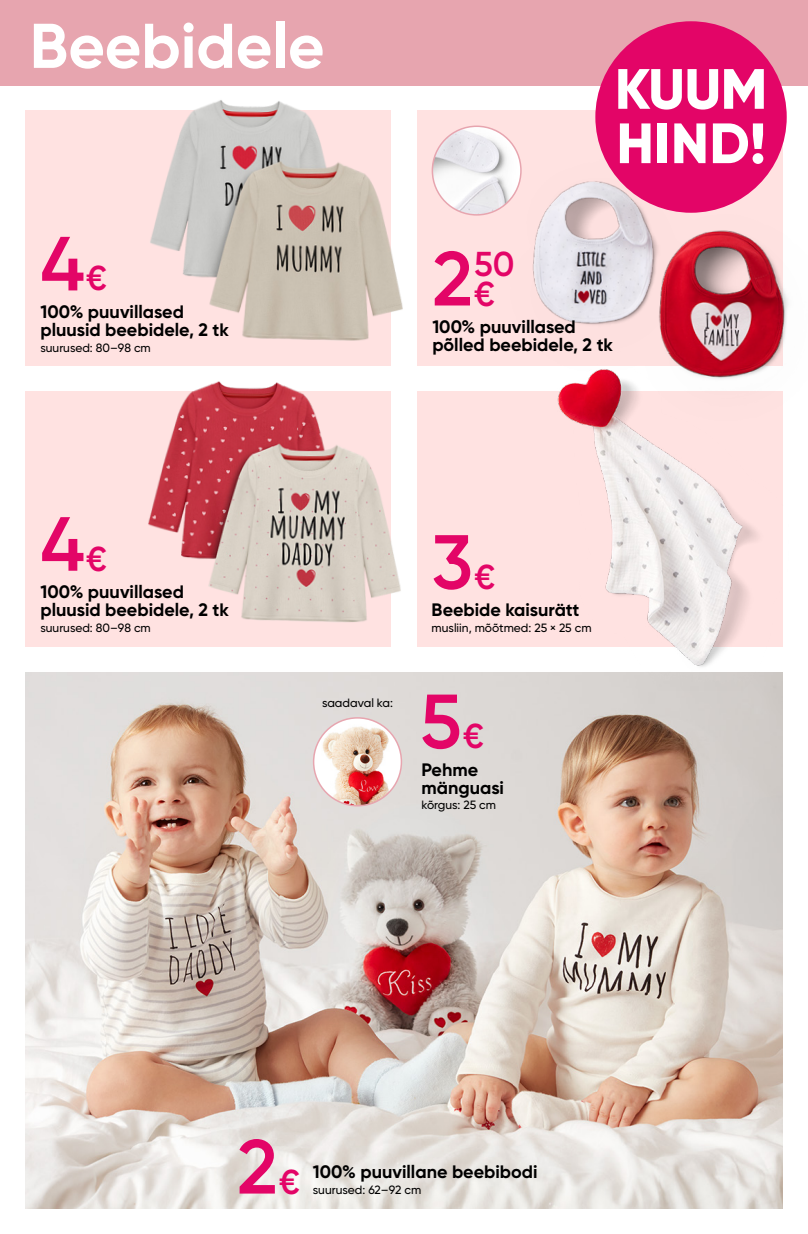
<style>
.page{position:relative;width:808px;height:1234px;background:#fff}
.page>*{position:absolute;margin:0;border:0;box-sizing:border-box;transform-origin:0 0}
.t1{font:600 76.5px "Gilroy";color:#e30567}
.t2{font:700 63px "Gilroy";color:#fff}
.t3{font:800 56.7px/54.3px "Gilroy";color:#fff}
.t4{font:600 34.5px/29.4px "Gilroy";color:#e30567}
.t5{font:700 18px/18px "Gilroy";color:#000}
.t6{font:500 12px "Gilroy";color:#000}
.s1{font-size:34.5px}
.s2{font-size:76.5px}
</style>
<div class="page">
<div style="left:417px;top:391px;width:365px;height:255px;background:#ffe2e1"></div>
<div style="left:26px;top:111px;width:365px;height:255px;background:#ffe2e1"></div>
<div style="left:417px;top:111px;width:365px;height:255px;background:#ffe2e1"></div>
<div style="left:26px;top:391px;width:365px;height:255px;background:#ffe2e1"></div>
<img style="left:26px;top:672px;width:756px;height:536px">
<div style="left:0;top:0;width:808px;height:85px;background:#e7a5af"></div>
<img style="left:485px;top:153px;width:303px;height:201px">
<img style="left:137px;top:85px;width:281px;height:256px">
<img style="left:135px;top:381px;width:266px;height:266px">
<img style="left:531px;top:354px;width:252px;height:336px">
<div style="left:595px;top:21px;width:192px;height:192px;background:#e30567;border-radius:50%"></div>
<img style="left:432px;top:126px;width:89px;height:89px;border-radius:44px">
<div style="left:432px;top:125px;width:90px;height:90px;border:2px solid #e7a5af;border-radius:50%"></div>
<img style="left:314px;top:717px;width:87px;height:88px;border-radius:44px">
<div style="left:313px;top:717px;width:89px;height:89px;border:2px solid #e7a5af;border-radius:50%"></div>
<h2 class="t2" style="left:30px;top:6px;width:296px">Beebidele</h2>
<h1 class="t1" style="left:40px;top:216px;width:68px">4<span class="s1">€</span></h1>
<p class="t5" style="left:40px;top:302px;width:190px">100% puuvillased pluusid beebidele, 2 tk</p>
<p class="t6" style="left:40px;top:340px;width:112px">suurused: 80–98 cm</p>
<h3 class="t4" style="left:474px;top:249px;width:42px;text-indent:-42px"><span class="s2">2</span>50 €</h3>
<h3 class="t3" style="left:615px;top:61px;width:154px">KUUM<br>HIND!</h3>
<p class="t5" style="left:432px;top:317px;width:182px">100% puuvillased põlled beebidele, 2 tk</p>
<h1 class="t1" style="left:40px;top:496px;width:68px">4<span class="s1">€</span></h1>
<p class="t5" style="left:40px;top:582px;width:190px">100% puuvillased pluusid beebidele, 2 tk</p>
<p class="t6" style="left:40px;top:620px;width:112px">suurused: 80–98 cm</p>
<p class="t6" style="left:322px;top:695px;width:72px">saadaval ka:</p>
<h1 class="t1" style="left:432px;top:514px;width:65px">3<span class="s1">€</span></h1>
<p class="t5" style="left:432px;top:600px;width:149px">Beebide kaisurätt</p>
<p class="t6" style="left:432px;top:620px;width:161px">musliin, mõõtmed: 25 × 25 cm</p>
<h1 class="t1" style="left:420px;top:673px;width:66px">5<span class="s1">€</span></h1>
<p class="t5" style="left:421px;top:760px;width:84px">Pehme mänguasi</p>
<p class="t6" style="left:421px;top:797px;width:76px">kõrgus: 25 cm</p>
<h1 class="t1" style="left:237px;top:1118px;width:64px">2<span class="s1">€</span></h1>
<p class="t5" style="left:313px;top:1162px;width:226px">100% puuvillane beebibodi</p>
<p class="t6" style="left:313px;top:1181px;width:110px">suurused: 62–92 cm</p>
</div>
